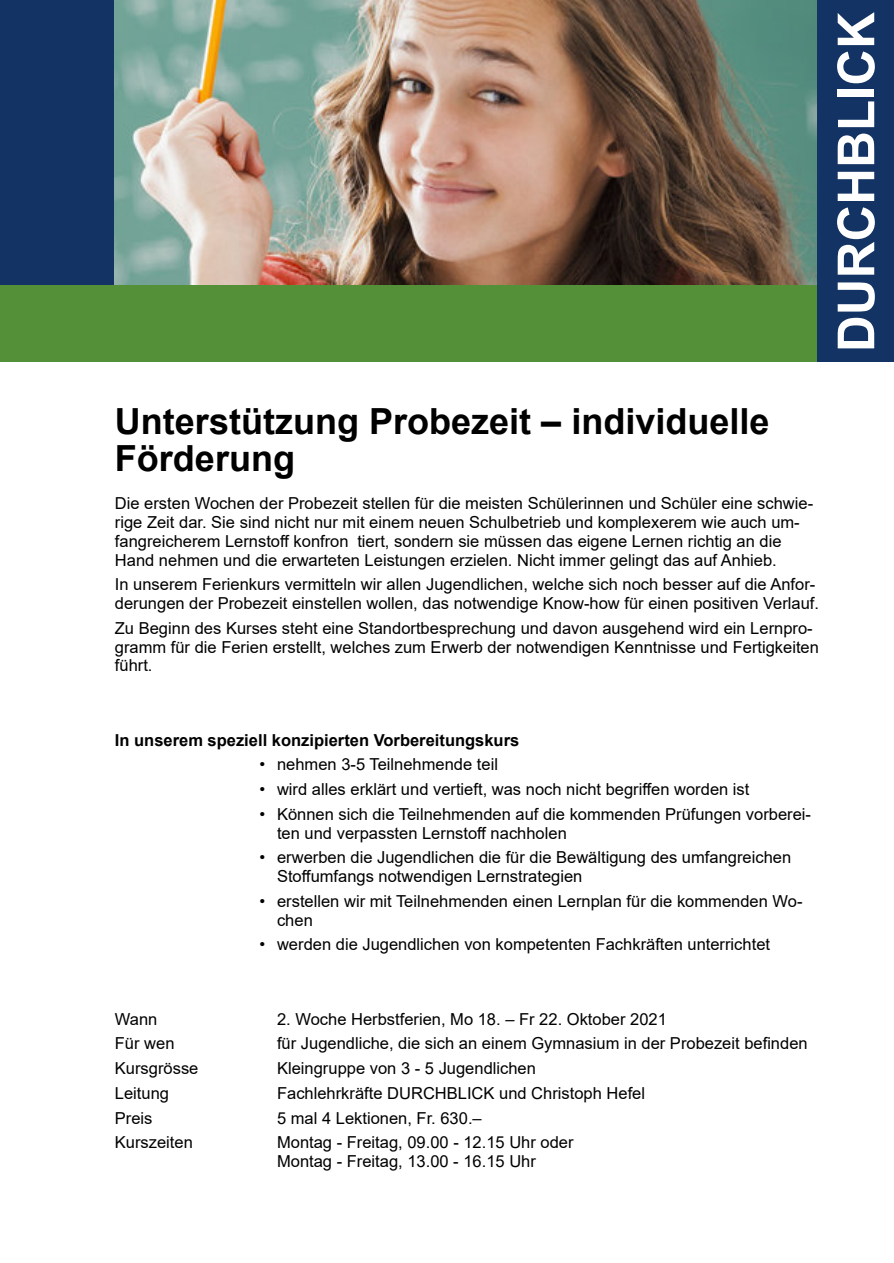
<style>
.page{position:relative;width:894px;height:1263px;background:#fff}
.page>*{position:absolute;margin:0;border:0;box-sizing:border-box;transform-origin:0 0}
.t1{font:700 51px "Arial";color:#fff}
.t2{font:700 36px/37.2px "Arial";color:#000}
.t3{font:16.5px/18.8px "Arial";color:#000}
.t4{font:700 16.5px "Arial";color:#000}
</style>
<div class="page">
<div style="left:0;top:0;width:115px;height:285px;background:#123363"></div>
<img style="left:115px;top:0;width:701px;height:285px">
<div style="left:0;top:285px;width:817px;height:77px;background:#539038"></div>
<div style="left:816px;top:0;width:77px;height:362px;background:#123363"></div>
<h1 class="t1" style="left:836px;top:352px;width:341px;rotate:-90deg">DURCHBLICK</h1>
<h2 class="t2" style="left:115px;top:406px;width:656px">Unterstützung Probezeit – individuelle<br>Förderung</h2>
<p class="t3" style="left:115px;top:496px;width:699px">Die ersten Wochen der Probezeit stellen für die meisten Schülerinnen und Schüler eine schwie&shy;rige Zeit dar. Sie sind nicht nur mit einem neuen Schulbetrieb und komplexerem wie auch um&shy;fangreicherem Lernstoff konfron tiert, sondern sie müssen das eigene Lernen richtig an die Hand nehmen und die erwarteten Leistungen erzielen. Nicht immer gelingt das auf Anhieb.</p>
<p class="t3" style="left:115px;top:577px;width:705px">In unserem Ferienkurs vermitteln wir allen Jugendlichen, welche sich noch besser auf die Anfor&shy;derungen der Probezeit einstellen wollen, das notwendige Know-how für einen positiven Verlauf.</p>
<p class="t3" style="left:115px;top:620px;width:705px">Zu Beginn des Kurses steht eine Standortbesprechung und davon ausgehend wird ein Lernpro&shy;gramm für die Ferien erstellt, welches zum Erwerb der notwendigen Kenntnisse und Fertigkeiten führt.</p>
<p class="t4" style="left:115px;top:734px;width:406px">In unserem speziell konzipierten Vorbereitungskurs</p>
<p class="t3" style="left:259px;top:757px;width:240px">• nehmen 3-5 Teilnehmende teil</p>
<p class="t3" style="left:259px;top:781px;width:491px">• wird alles erklärt und vertieft, was noch nicht begriffen worden ist</p>
<p class="t3" style="left:277px;top:806px;width:535px;text-indent:-17px">• Können sich die Teilnehmenden auf die kommenden Prüfungen vorberei&shy;ten und verpassten Lernstoff nachholen</p>
<p class="t3" style="left:277px;top:850px;width:515px;text-indent:-17px">• erwerben die Jugendlichen die für die Bewältigung des umfangreichen<br>Stoffumfangs notwendigen Lernstrategien</p>
<p class="t3" style="left:277px;top:893px;width:526px;text-indent:-17px">• erstellen wir mit Teilnehmenden einen Lernplan für die kommenden Wo&shy;chen</p>
<p class="t3" style="left:259px;top:937px;width:512px">• werden die Jugendlichen von kompetenten Fachkräften unterrichtet</p>
<p class="t3" style="left:115px;top:1011px;width:44px">Wann</p>
<p class="t3" style="left:277px;top:1011px;width:391px">2. Woche Herbstferien, Mo 18. – Fr 22. Oktober 2021</p>
<p class="t3" style="left:115px;top:1036px;width:61px">Für wen</p>
<p class="t3" style="left:277px;top:1036px;width:532px">für Jugendliche, die sich an einem Gymnasium in der Probezeit befinden</p>
<p class="t3" style="left:115px;top:1060px;width:85px">Kursgrösse</p>
<p class="t3" style="left:277px;top:1060px;width:260px">Kleingruppe von 3 - 5 Jugendlichen</p>
<p class="t3" style="left:115px;top:1085px;width:56px">Leitung</p>
<p class="t3" style="left:277px;top:1085px;width:369px">Fachlehrkräfte DURCHBLICK und Christoph Hefel</p>
<p class="t3" style="left:115px;top:1110px;width:39px">Preis</p>
<p class="t3" style="left:277px;top:1110px;width:206px">5 mal 4 Lektionen, Fr. 630.–</p>
<p class="t3" style="left:115px;top:1135px;width:79px">Kurszeiten</p>
<p class="t3" style="left:277px;top:1135px;width:298px">Montag - Freitag, 09.00 - 12.15 Uhr oder<br>Montag - Freitag, 13.00 - 16.15 Uhr</p>
</div>
